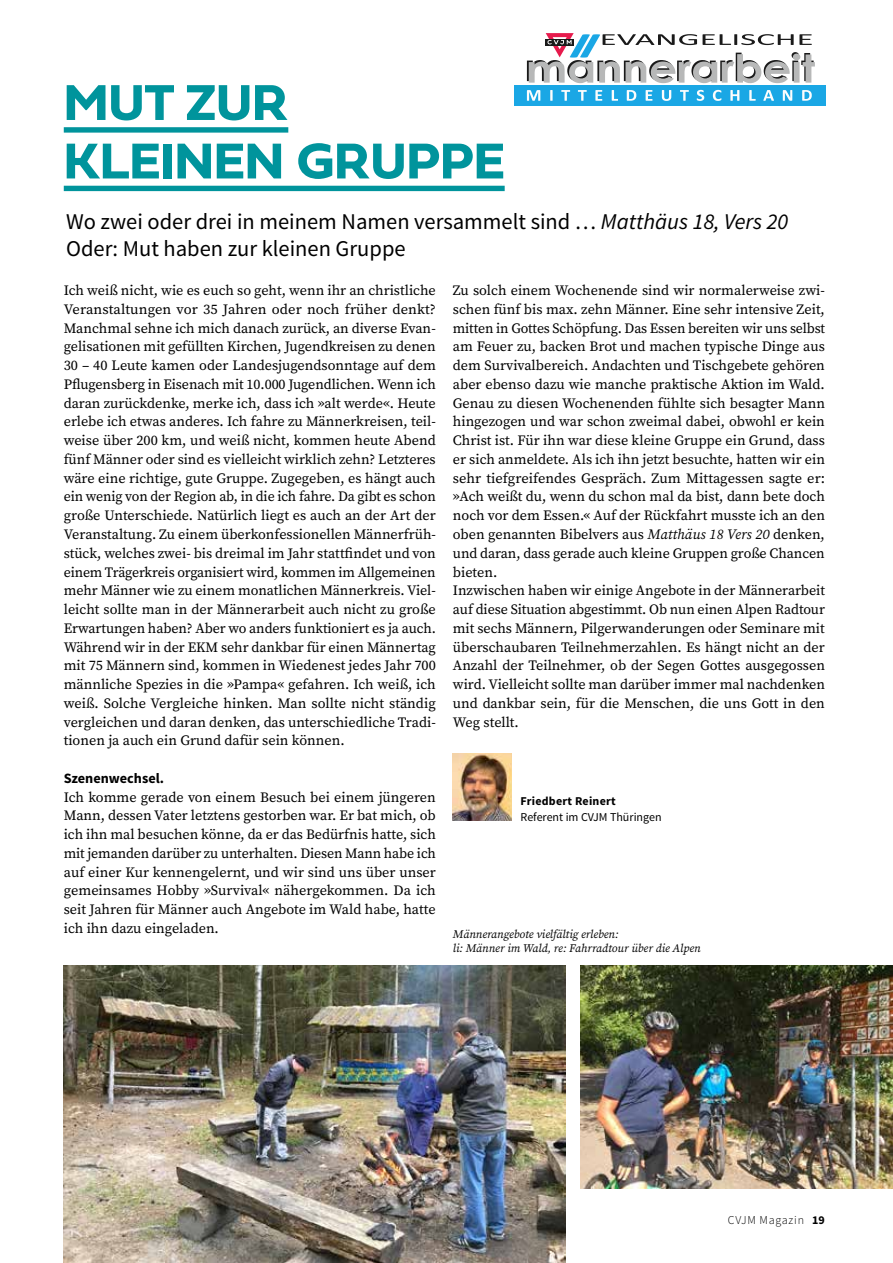
<style>
.page{position:relative;width:893px;height:1263px;background:#fff}
.page>*{position:absolute;margin:0;border:0;box-sizing:border-box;transform-origin:0 0}
.t1{font:52.5px/58.5px "Fieldwork Geo Bold";color:#00949c}
.t2{font:22.5px/27px "Source Sans Pro";color:#000}
.t3{font:14.25px/18.8px "Source Serif Pro";color:#000;text-align:justify}
.t4{font:700 14.25px "Source Sans Pro";color:#000}
.t5{font:12px "Source Sans Pro";color:#000}
.t6{font:700 12px "Source Sans Pro";letter-spacing:.02em;color:#000}
.t7{font:300 12px "Source Sans Pro";letter-spacing:.06em;color:#000}
.t8{font:italic 11.55px/14.2px "Source Serif Pro";color:#000}
.s1{font-style:italic}
.s2{font-weight:700}
</style>
<div class="page">
<img style="left:453px;top:753px;width:59px;height:67px">
<div style="left:514px;top:85px;width:311px;height:21px;background:#1aa7e5"></div>
<svg style="left:527px;top:90px;width:285px;height:11px"></svg>
<svg style="left:527px;top:33px;width:288px;height:50px"></svg>
<div style="left:64px;top:127px;width:224px;height:6px;background:#00949c"></div>
<div style="left:64px;top:186px;width:441px;height:5px;background:#00949c"></div>
<img style="left:580px;top:966px;width:313px;height:222px">
<img style="left:64px;top:966px;width:501px;height:297px">
<h1 class="t1" style="left:64px;top:71px;width:442px">MUT ZUR<br>KLEINEN GRUPPE</h1>
<h2 class="t2" style="left:66px;top:208px;width:724px">Wo zwei oder drei in meinem Namen versammelt sind … <span class="s1">Matthäus 18, Vers 20<br></span>Oder: Mut haben zur kleinen Gruppe</h2>
<p class="t3" style="left:64px;top:281px;width:374px">Ich weiß nicht, wie es euch so geht, wenn ihr an christliche Veranstaltungen vor 35 Jahren oder noch früher denkt?<br>Manchmal sehne ich mich danach zurück, an diverse Evan&shy;gelisationen mit gefüllten Kirchen, Jugendkreisen zu denen 30 – 40 Leute kamen oder Landesjugendsonntage auf dem Pflugensberg in Eisenach mit 10.000 Jugendlichen. Wenn ich daran zurückdenke, merke ich, dass ich »alt werde«. Heute erlebe ich etwas anderes. Ich fahre zu Männerkreisen, teil&shy;weise über 200 km, und weiß nicht, kommen heute Abend fünf Männer oder sind es vielleicht wirklich zehn? Letzteres wäre eine richtige, gute Gruppe. Zugegeben, es hängt auch ein wenig von der Region ab, in die ich fahre. Da gibt es schon große Unterschiede. Natürlich liegt es auch an der Art der Veranstaltung. Zu einem überkonfessionellen Männerfrüh&shy;stück, welches zwei- bis dreimal im Jahr stattfindet und von einem Trägerkreis organisiert wird, kommen im Allgemeinen mehr Männer wie zu einem monatlichen Männerkreis. Viel&shy;leicht sollte man in der Männerarbeit auch nicht zu große Erwartungen haben? Aber wo anders funktioniert es ja auch.<br>Während wir in der EKM sehr dankbar für einen Männertag mit 75 Männern sind, kommen in Wiedenest jedes Jahr 700 männliche Spezies in die »Pampa« gefahren. Ich weiß, ich weiß. Solche Vergleiche hinken. Man sollte nicht ständig vergleichen und daran denken, das unterschiedliche Tradi&shy;tionen ja auch ein Grund dafür sein können.</p>
<p class="t4" style="left:64px;top:769px;width:102px">Szenenwechsel.</p>
<p class="t3" style="left:64px;top:787px;width:374px">Ich komme gerade von einem Besuch bei einem jüngeren Mann, dessen Vater letztens gestorben war. Er bat mich, ob ich ihn mal besuchen könne, da er das Bedürfnis hatte, sich mit jemanden darüber zu unterhalten. Diesen Mann habe ich auf einer Kur kennengelernt, und wir sind uns über unser gemeinsames Hobby »Survival« nähergekommen. Da ich seit Jahren für Männer auch Angebote im Wald habe, hatte ich ihn dazu eingeladen.</p>
<p class="t3" style="left:453px;top:281px;width:374px;text-align:left">Zu solch einem Wochenende sind wir normalerweise zwi&shy;schen fünf bis max. zehn Männer. Eine sehr intensive Zeit, mitten in Gottes Schöpfung. Das Essen bereiten wir uns selbst am Feuer zu, backen Brot und machen typische Dinge aus dem Survivalbereich. Andachten und Tischgebete gehören aber ebenso dazu wie manche praktische Aktion im Wald.<br>Genau zu diesen Wochenenden fühlte sich besagter Mann hingezogen und war schon zweimal dabei, obwohl er kein Christ ist. Für ihn war diese kleine Gruppe ein Grund, dass er sich anmeldete. Als ich ihn jetzt besuchte, hatten wir ein sehr tiefgreifendes Gespräch. Zum Mittagessen sagte er: »Ach weißt du, wenn du schon mal da bist, dann bete doch noch vor dem Essen.« Auf der Rückfahrt musste ich an den oben genannten Bibelvers aus <span class="s1">Matthäus 18 Vers 20</span> denken, und daran, dass gerade auch kleine Gruppen große Chancen bieten.<br>Inzwischen haben wir einige Angebote in der Männerarbeit auf diese Situation abgestimmt. Ob nun einen Alpen Radtour mit sechs Männern, Pilgerwanderungen oder Seminare mit überschaubaren Teilnehmerzahlen. Es hängt nicht an der Anzahl der Teilnehmer, ob der Segen Gottes ausgegossen wird. Vielleicht sollte man darüber immer mal nachdenken und dankbar sein, für die Menschen, die uns Gott in den Weg stellt.</p>
<p class="t6" style="left:520px;top:794px;width:97px">Friedbert Reinert</p>
<p class="t5" style="left:520px;top:809px;width:143px">Referent im CVJM Thüringen</p>
<p class="t8" style="left:453px;top:927px;width:249px">Männerangebote vielfältig erleben:<br>li: Männer im Wald, re: Fahrradtour über die Alpen</p>
<p class="t7" style="left:728px;top:1213px;width:99px">CVJM Magazin <span class="s2">19</span></p>
</div>
